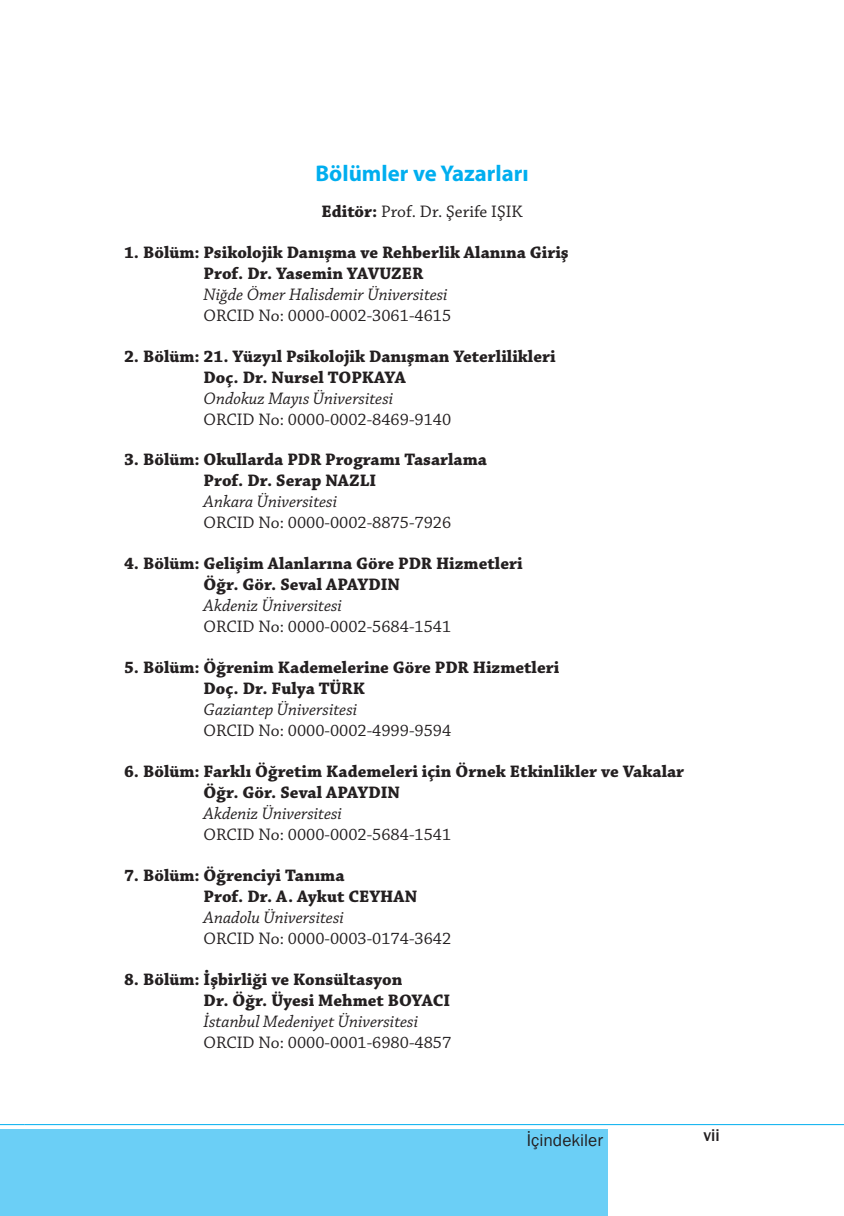
<style>
.page{position:relative;width:844px;height:1216px;background:#fff}
.page>*{position:absolute;margin:0;border:0;box-sizing:border-box;transform-origin:0 0}
._1__baslik{font:700 22.75px "Myriad Pro";color:#00aeef}
.ana_metin{font:700 17.5px/21px "Chaparral Pro";color:#231f20}
.ana_metin-2{font:17.5px "Chaparral Pro";color:#231f20}
.t1{font:17.5px "Franklin Gothic";color:#231f20}
.t2{font:500 17.5px "Franklin Gothic";color:#231f20}
.s1{font-weight:700}
.s2{font-weight:400;font-style:italic}
.s3{font-weight:400}
</style>
<div class="page">
<div style="left:0;top:1129px;width:25px;height:86px;background:#6bcff6"></div>
<svg style="left:0;top:1124px;width:25px;height:1px"></svg>
<div style="left:25px;top:1129px;width:583px;height:86px;background:#6bcff6"></div>
<hr style="left:25px;top:1124px;width:818px;height:1px;background:#00aeef">
<p class="_1__baslik" style="left:315px;top:158px;width:215px">Bölümler ve Yazarları</p>
<p class="ana_metin-2" style="left:321px;top:201px;width:202px"><span class="s1">Editör:</span> Prof. Dr. Şerife IŞIK</p>
<p class="ana_metin" style="left:203px;top:242px;width:366px;text-indent:-79px">1. Bölüm: Psikolojik Danışma ve Rehberlik Alanına Giriş Prof. Dr. Yasemin YAVUZER<br><span class="s2">Niğde Ömer Halisdemir Üniversitesi<br></span><span class="s3">ORCID No: 0000-0002-3061-4615</span></p>
<p class="ana_metin" style="left:203px;top:346px;width:353px;text-indent:-79px">2. Bölüm: 21. Yüzyıl Psikolojik Danışman Yeterlilikleri Doç. Dr. Nursel TOPKAYA<br><span class="s2">Ondokuz Mayıs Üniversitesi<br></span><span class="s3">ORCID No: 0000-0002-8469-9140</span></p>
<p class="ana_metin" style="left:203px;top:450px;width:285px;text-indent:-79px">3. Bölüm: Okullarda PDR Programı Tasarlama<br>Prof. Dr. Serap NAZLI<br><span class="s2">Ankara Üniversitesi<br></span><span class="s3">ORCID No: 0000-0002-8875-7926</span></p>
<p class="ana_metin" style="left:203px;top:554px;width:320px;text-indent:-79px">4. Bölüm: Gelişim Alanlarına Göre PDR Hizmetleri<br>Öğr. Gör. Seval APAYDIN<br><span class="s2">Akdeniz Üniversitesi<br></span><span class="s3">ORCID No: 0000-0002-5684-1541</span></p>
<p class="ana_metin" style="left:203px;top:657px;width:357px;text-indent:-79px">5. Bölüm: Öğrenim Kademelerine Göre PDR Hizmetleri<br>Doç. Dr. Fulya TÜRK<br><span class="s2">Gaziantep Üniversitesi<br></span><span class="s3">ORCID No: 0000-0002-4999-9594</span></p>
<p class="ana_metin" style="left:203px;top:761px;width:482px;text-indent:-79px">6. Bölüm: Farklı Öğretim Kademeleri için Örnek Etkinlikler ve Vakalar Öğr. Gör. Seval APAYDIN<br><span class="s2">Akdeniz Üniversitesi<br></span><span class="s3">ORCID No: 0000-0002-5684-1541</span></p>
<p class="ana_metin" style="left:203px;top:865px;width:249px;text-indent:-79px">7. Bölüm: Öğrenciyi Tanıma<br>Prof. Dr. A. Aykut CEYHAN<br><span class="s2">Anadolu Üniversitesi<br></span><span class="s3">ORCID No: 0000-0003-0174-3642</span></p>
<p class="ana_metin" style="left:203px;top:969px;width:249px;text-indent:-79px">8. Bölüm: İşbirliği ve Konsültasyon<br>Dr. Öğr. Üyesi Mehmet BOYACI<br><span class="s2">İstanbul Medeniyet Üniversitesi<br></span><span class="s3">ORCID No: 0000-0001-6980-4857</span></p>
<p class="t1" style="left:526px;top:1129px;width:78px">İçindekiler</p>
<p class="t2" style="left:703px;top:1124px;width:18px">vii</p>
</div>
